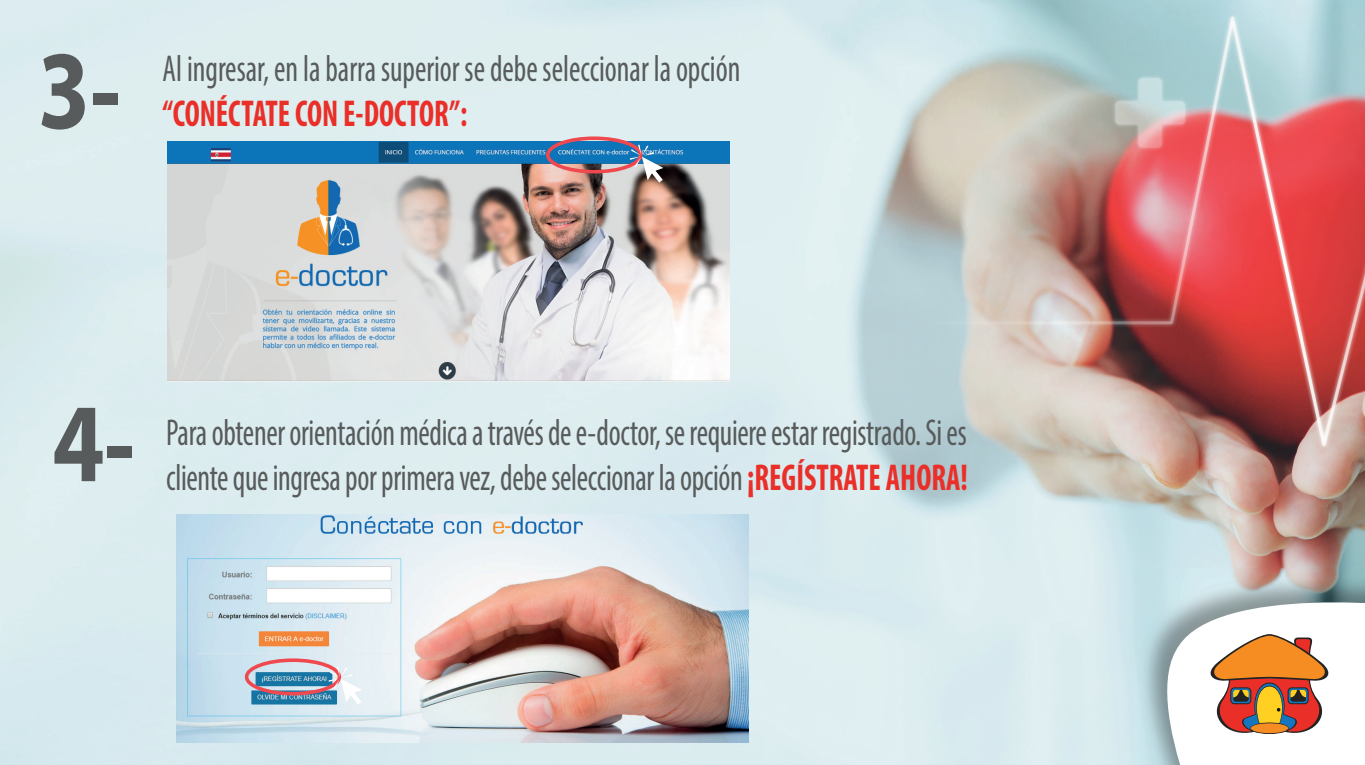
<style>
.page{position:relative;width:1365px;height:765px;background:#fff}
.page>*{position:absolute;margin:0;border:0;box-sizing:border-box;transform-origin:0 0}
.t1{font:700 112.88px "Myriad Pro";color:#585b5b;scale:.83 1}
.t2{font:condensed 37.5px/45px "Myriad Pro";letter-spacing:-.01em;color:#585b5b;scale:.83 1}
.t3{font:700 condensed 37.5px "Myriad Pro";color:#ea2f29;scale:.83 1}
.s1{font-weight:700;color:#ea2f29}
</style>
<div class="page">
<img style="left:0;top:0;width:1364px;height:765px">
<img style="left:1133px;top:569px;width:231px;height:196px">
<svg style="left:1137px;top:586px;width:227px;height:179px"></svg>
<div style="left:1230px;top:688px;width:21px;height:16px;border:1px solid #232322;border-radius:4px"></div>
<div style="left:1287px;top:688px;width:21px;height:16px;border:1px solid #232322;border-radius:4px"></div>
<img style="left:167px;top:142px;width:563px;height:239px">
<div style="left:546px;top:136px;width:96px;height:38px;border:4px solid #ef494f;border-radius:50%"></div>
<svg style="left:629px;top:145px;width:34px;height:38px"></svg>
<img style="left:177px;top:514px;width:571px;height:228px">
<div style="left:245px;top:658px;width:96px;height:37px;border:4px solid #ef494f;border-radius:50%"></div>
<svg style="left:328px;top:667px;width:34px;height:38px"></svg>
<h1 class="t1" style="left:38px;top:17px;width:101px">3-</h1>
<p class="t2" style="left:163px;top:46px;width:697px">Al ingresar, en la barra superior se debe seleccionar la opción</p>
<p class="t3" style="left:163px;top:90px;width:368px">“CONÉCTATE CON E-DOCTOR”:</p>
<h1 class="t1" style="left:52px;top:370px;width:101px">4-</h1>
<p class="t2" style="left:166px;top:409px;width:967px">Para obtener orientación médica a través de e-doctor, se requiere estar registrado. Si es cliente que ingresa por primera vez, debe seleccionar la opción <span class="s1">¡REGÍSTRATE AHORA!</span></p>
</div>
